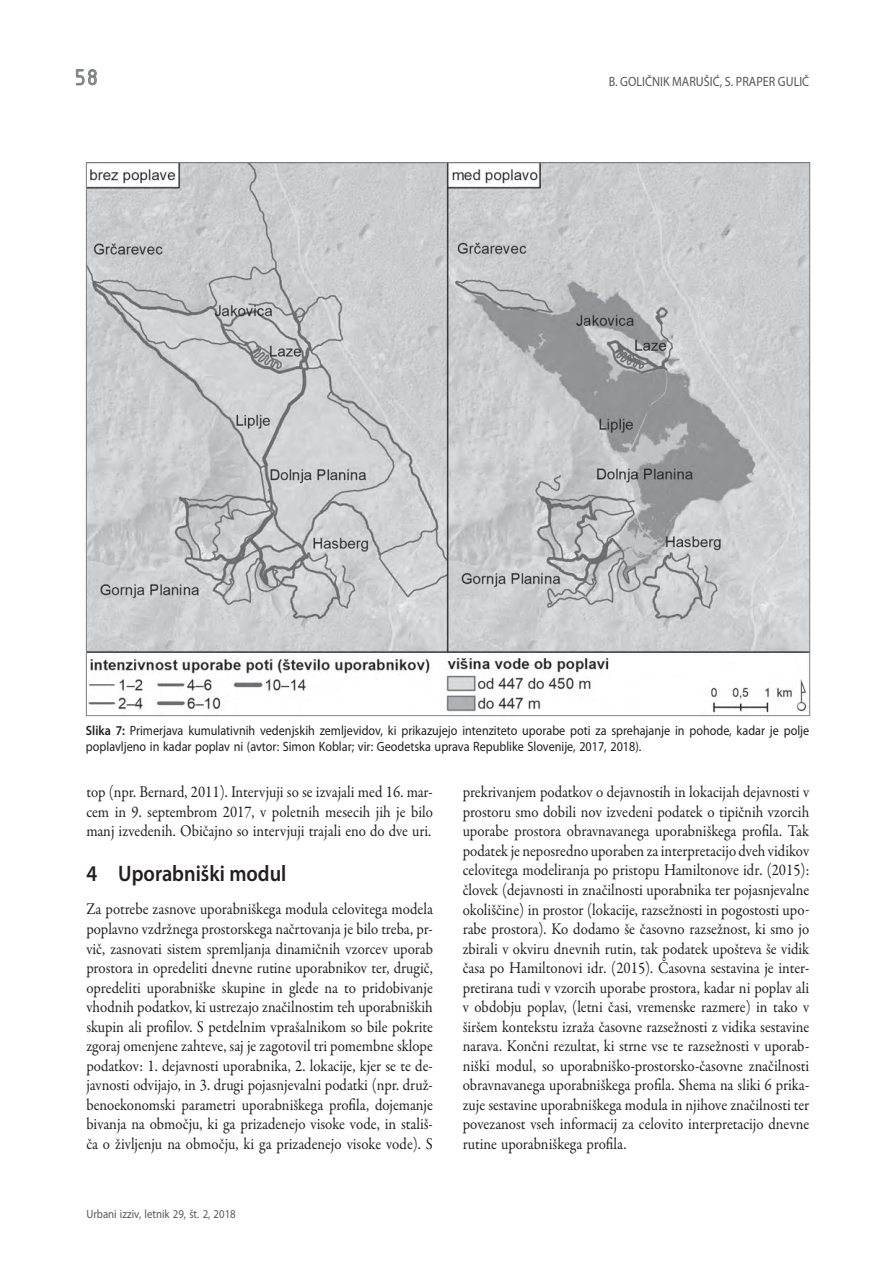
<style>
.page{position:relative;width:895px;height:1264px;background:#fff}
.page>*{position:absolute;margin:0;border:0;box-sizing:border-box;transform-origin:0 0}
.t1{font:24px "ISOCTEUR";color:#808285}
.t2{font:600 22.5px "Myriad Pro";color:#231f20;scale:.9 1}
.t3{font:16.5px/19.5px "Garamond Premr Pro";color:#231f20;text-align:justify;scale:.9 1}
.t4{font:13.5px/16.5px "Myriad Pro";color:#231f20;scale:.9 1}
.t5{font:13.5px "Myriad Pro";color:#57585a;scale:.9 1}
.t6{font:12px "Myriad Pro";color:#57585a;scale:.9 1}
.s1{font-weight:600}
</style>
<div class="page">
<svg style="left:76px;top:69px;width:21px;height:17px"></svg>
<img style="left:88px;top:164px;width:720px;height:549px">
<h1 class="t1" style="left:72px;top:62px;width:31px">58</h1>
<p class="t5" style="left:609px;top:74px;width:224px">B. GOLIČNIK MARUŠIĆ, S. PRAPER GULIČ</p>
<p class="t4" style="left:86px;top:722px;width:805px"><span class="s1">Slika 7:</span> Primerjava kumulativnih vedenjskih zemljevidov, ki prikazujejo intenziteto uporabe poti za sprehajanje in pohode, kadar je polje poplavljeno in kadar poplav ni (avtor: Simon Koblar; vir: Geodetska uprava Republike Slovenije, 2017, 2018).</p>
<p class="t3" style="left:86px;top:783px;width:387px">top (npr. Bernard, 2011). Intervjuji so se izvajali med 16. mar&shy;cem in 9. septembrom 2017, v poletnih mesecih jih je bilo manj izvedenih. Običajno so intervjuji trajali eno do dve uri.</p>
<h2 class="t2" style="left:86px;top:859px;width:224px">4 Uporabniški modul</h2>
<p class="t3" style="left:86px;top:900px;width:387px">Za potrebe zasnove uporabniškega modula celovitega modela poplavno vzdržnega prostorskega načrtovanja je bilo treba, pr&shy;vič, zasnovati sistem spremljanja dinamičnih vzorcev uporab prostora in opredeliti dnevne rutine uporabnikov ter, drugič, opredeliti uporabniške skupine in glede na to pridobivanje vhodnih podatkov, ki ustrezajo značilnostim teh uporabniških skupin ali profilov. S petdelnim vprašalnikom so bile pokrite zgoraj omenjene zahteve, saj je zagotovil tri pomembne sklope podatkov: 1. dejavnosti uporabnika, 2. lokacije, kjer se te de&shy;javnosti odvijajo, in 3. drugi pojasnjevalni podatki (npr. druž&shy;benoekonomski parametri uporabniškega profila, dojemanje bivanja na območju, ki ga prizadenejo visoke vode, in stališ&shy;ča o življenju na območju, ki ga prizadenejo visoke vode). S</p>
<p class="t6" style="left:86px;top:1207px;width:168px">Urbani izziv, letnik 29, št. 2, 2018</p>
<p class="t3" style="left:463px;top:783px;width:387px">prekrivanjem podatkov o dejavnostih in lokacijah dejavnosti v prostoru smo dobili nov izvedeni podatek o tipičnih vzorcih uporabe prostora obravnavanega uporabniškega profila. Tak podatek je neposredno uporaben za interpretacijo dveh vidikov celovitega modeliranja po pristopu Hamiltonove idr. (2015): človek (dejavnosti in značilnosti uporabnika ter pojasnjevalne okoliščine) in prostor (lokacije, razsežnosti in pogostosti upo&shy;rabe prostora). Ko dodamo še časovno razsežnost, ki smo jo zbirali v okviru dnevnih rutin, tak podatek upošteva še vidik časa po Hamiltonovi idr. (2015). Časovna sestavina je inter&shy;pretirana tudi v vzorcih uporabe prostora, kadar ni poplav ali v obdobju poplav, (letni časi, vremenske razmere) in tako v širšem kontekstu izraža časovne razsežnosti z vidika sestavine narava. Končni rezultat, ki strne vse te razsežnosti v uporab&shy;niški modul, so uporabniško-prostorsko-časovne značilnosti obravnavanega uporabniškega profila. Shema na sliki 6 prika&shy;zuje sestavine uporabniškega modula in njihove značilnosti ter povezanost vseh informacij za celovito interpretacijo dnevne rutine uporabniškega profila.</p>
</div>
